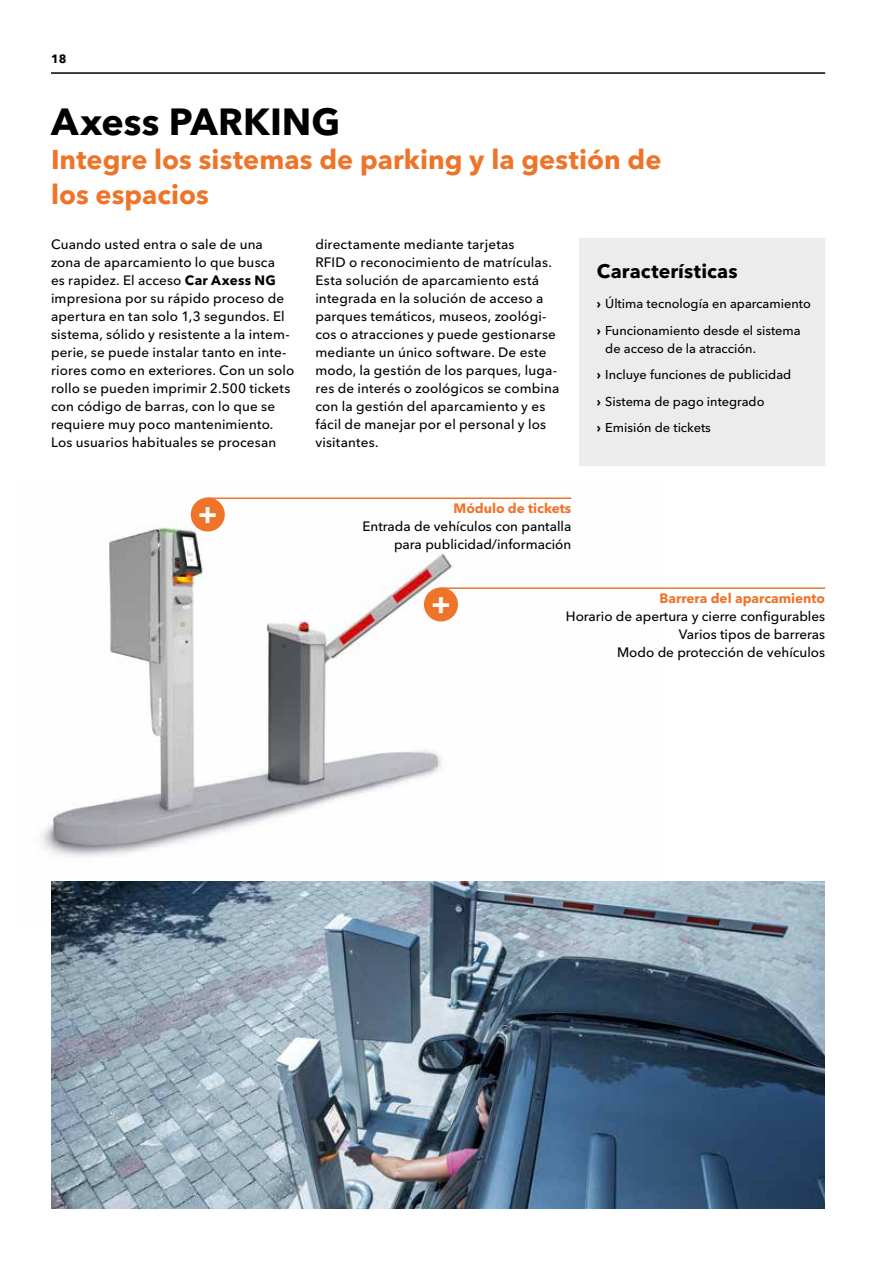
<style>
.page{position:relative;width:893px;height:1263px;background:#fff}
.page>*{position:absolute;margin:0;border:0;box-sizing:border-box;transform-origin:0 0}
.t1{font:700 37.5px "Avenir Next Cyr";color:#000}
.t2{font:700 27px/34.5px "Avenir Next Cyr";color:#ee742a}
.t3{font:700 19.5px "Avenir Next Cyr";letter-spacing:.005em;color:#000}
.t4{font:500 13.5px/18px "Avenir Next Cyr";letter-spacing:.01em;color:#000;text-align:right}
.t5{font:700 13.5px "Avenir Next Cyr";color:#ee742a}
.t6{font:500 12.75px/26.5px "Avenir Next Cyr";color:#000}
.t7{font:700 12px "Avenir Next Cyr";color:#000}
.s1{font-weight:700}
</style>
<div class="page">
<hr style="left:51px;top:72px;width:774px;height:2px;background:#000">
<img style="left:40px;top:497px;width:532px;height:360px">
<div style="left:580px;top:238px;width:245px;height:228px;background:#ececec"></div>
<hr style="left:208px;top:497px;width:363px;height:2px;background:#ee742a">
<div style="left:191px;top:497px;width:34px;height:34px;background:#ee742a;border-radius:50%"></div>
<hr style="left:441px;top:587px;width:384px;height:2px;background:#ee742a">
<div style="left:424px;top:587px;width:34px;height:34px;background:#ee742a;border-radius:50%"></div>
<img style="left:51px;top:881px;width:774px;height:328px">
<p class="t7" style="left:51px;top:52px;width:17px">18</p>
<h1 class="t1" style="left:51px;top:99px;width:291px">Axess PARKING</h1>
<h2 class="t2" style="left:51px;top:142px;width:612px">Integre los sistemas de parking y la gestión de los espacios</h2>
<p class="t4" style="left:51px;top:235px;width:245px;text-align:left">Cuando usted entra o sale de una zona de aparcamiento lo que busca<br>es rapidez. El acceso <span class="s1">Car Axess NG </span>impresiona por su rápido proceso de apertura en tan solo 1,3 segundos. El sistema, sólido y resistente a la intem&shy;perie, se puede instalar tanto en inte&shy;riores como en exteriores. Con un solo rollo se pueden imprimir 2.500 tickets con código de barras, con lo que se requiere muy poco mantenimiento.<br>Los usuarios habituales se procesan</p>
<p class="t4" style="left:315px;top:235px;width:246px;text-align:left">directamente mediante tarjetas<br>RFID o reconocimiento de matrículas.<br>Esta solución de aparcamiento está integrada en la solución de acceso a parques temáticos, museos, zoológi&shy;cos o atracciones y puede gestionarse mediante un único software. De este modo, la gestión de los parques, luga&shy;res de interés o zoológicos se combina con la gestión del aparcamiento y es fácil de manejar por el personal y los visitantes.</p>
<h3 class="t3" style="left:597px;top:259px;width:142px">Características</h3>
<p class="t6" style="left:597px;top:291px;width:216px"><span class="s1">›</span> Última tecnología en aparcamiento <span class="s1">›</span> Funcionamiento desde el sistema</p>
<p class="t6" style="left:597px;top:335px;width:196px;text-indent:9px">de acceso de la atracción.<br><span class="s1">›</span> Incluye funciones de publicidad <span class="s1">›</span> Sistema de pago integrado<br><span class="s1">›</span> Emisión de tickets</p>
<p class="t5" style="left:453px;top:500px;width:119px">Módulo de tickets</p>
<p class="t4" style="left:362px;top:518px;width:210px">Entrada de vehículos con pantalla para publicidad/información</p>
<p class="t5" style="left:659px;top:590px;width:167px">Barrera del aparcamiento</p>
<p class="t4" style="left:566px;top:608px;width:261px">Horario de apertura y cierre configurables<br>Varios tipos de barreras<br>Modo de protección de vehículos</p>
</div>
